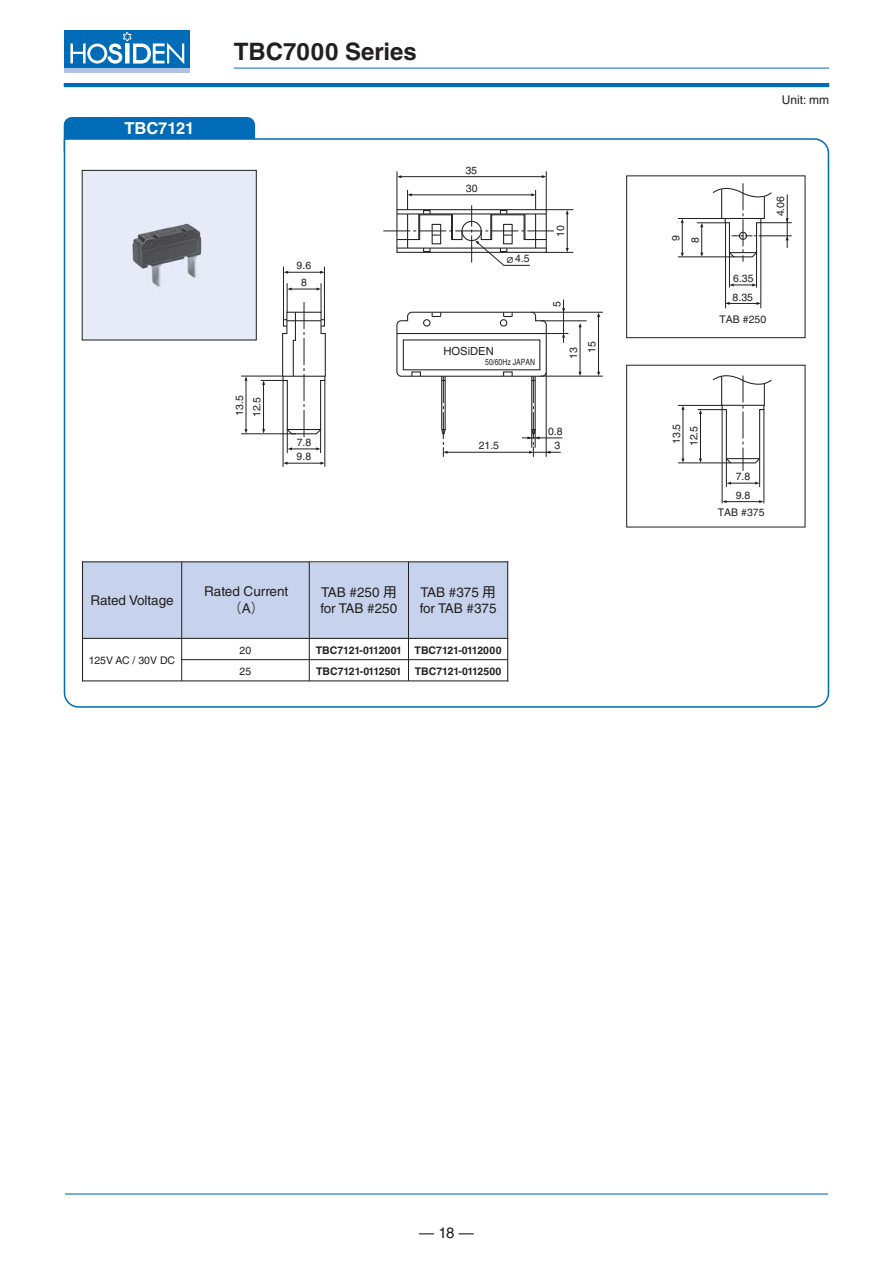
<style>
.page{position:relative;width:893px;height:1263px;background:#fff}
.page>*{position:absolute;margin:0;border:0;box-sizing:border-box;transform-origin:0 0}
.t1{font:700 24px "Helvetica LT Std";color:#231f20}
.t2{font:700 16.5px "Helvetica LT Std";color:#fff}
.t3{font:15px "Helvetica LT Std";color:#231f20}
.t4{font:13.5px/15.8px "Helvetica LT Std";color:#231f20}
.t5{font:13.5px "Gothic BBB Pro Medium 90 msp RKSJ H";color:#231f20}
.t6{font:12px "Helvetica LT Std";color:#231f20}
.t7{font:11.25px "Helvetica LT Std";color:#231f20}
.t8{font:10.5px/18.5px "Helvetica LT Std";color:#231f20}
.t9{font:700 10.5px "Helvetica LT Std";color:#231f20}
.t10{font:8.55px "Helvetica LT Std";color:#231f20;scale:.8 1}
.s1{font-family:"Gothic BBB Pro Medium 90 msp RKSJ H"}
.s2{font-family:"Shin Go Pro Regular 90 msp RKSJ H"}
.s3{font-family:"Helvetica LT Std"}
</style>
<div class="page">
<div style="left:64px;top:117px;width:191px;height:43px;background:#006bb6;border-radius:9px"></div>
<svg style="left:63px;top:138px;width:767px;height:570px"></svg>
<hr style="left:540px;top:321px;width:46px;height:1px;background:#231f20">
<hr style="left:397px;top:171px;width:1px;height:39px;background:#231f20">
<hr style="left:546px;top:171px;width:1px;height:39px;background:#231f20">
<hr style="left:400px;top:176px;width:143px;height:1px;background:#231f20">
<hr style="left:598px;top:315px;width:1px;height:58px;background:#231f20">
<hr style="left:246px;top:379px;width:1px;height:52px;background:#231f20">
<hr style="left:241px;top:433px;width:55px;height:1px;background:#231f20">
<hr style="left:241px;top:376px;width:41px;height:1px;background:#231f20">
<hr style="left:283px;top:380px;width:1px;height:87px;background:#231f20">
<hr style="left:324px;top:380px;width:1px;height:87px;background:#231f20">
<hr style="left:540px;top:376px;width:63px;height:1px;background:#231f20">
<hr style="left:531px;top:312px;width:72px;height:1px;background:#231f20">
<svg style="left:244px;top:376px;width:3px;height:5px"></svg>
<svg style="left:244px;top:429px;width:3px;height:5px"></svg>
<svg style="left:261px;top:190px;width:321px;height:275px"></svg>
<svg style="left:626px;top:175px;width:180px;height:353px"></svg>
<div style="left:82px;top:562px;width:100px;height:76px;background:#c7d3ec"></div>
<div style="left:182px;top:562px;width:127px;height:76px;background:#c7d3ec"></div>
<div style="left:408px;top:562px;width:100px;height:76px;background:#c7d3ec"></div>
<div style="left:82px;top:638px;width:100px;height:43px;background:#fff"></div>
<div style="left:182px;top:638px;width:127px;height:22px;background:#fff"></div>
<div style="left:309px;top:638px;width:99px;height:22px;background:#fff"></div>
<div style="left:408px;top:638px;width:100px;height:22px;background:#fff"></div>
<div style="left:182px;top:660px;width:127px;height:21px;background:#fff"></div>
<div style="left:309px;top:660px;width:99px;height:21px;background:#fff"></div>
<div style="left:408px;top:660px;width:100px;height:21px;background:#fff"></div>
<div style="left:309px;top:563px;width:99px;height:76px;background:#c7d3ec"></div>
<hr style="left:82px;top:561px;width:426px;height:1px;background:#231f20">
<hr style="left:82px;top:638px;width:426px;height:1px;background:#231f20">
<hr style="left:181px;top:659px;width:327px;height:1px;background:#231f20">
<hr style="left:82px;top:680px;width:426px;height:1px;background:#231f20">
<hr style="left:82px;top:561px;width:1px;height:120px;background:#231f20">
<hr style="left:181px;top:562px;width:1px;height:119px;background:#231f20">
<hr style="left:309px;top:562px;width:1px;height:76px;background:#231f20">
<hr style="left:309px;top:638px;width:1px;height:43px;background:#231f20">
<hr style="left:408px;top:562px;width:1px;height:119px;background:#231f20">
<hr style="left:507px;top:561px;width:1px;height:120px;background:#231f20">
<div style="left:82px;top:170px;width:174px;height:170px;background:#e7ebf7"></div>
<img style="left:132px;top:223px;width:70px;height:64px">
<hr style="left:64px;top:83px;width:765px;height:4px;background:#006bb6">
<div style="left:64px;top:30px;width:126px;height:40px;background:#006bb6"></div>
<svg style="left:71px;top:32px;width:114px;height:32px"></svg>
<hr style="left:64px;top:68px;width:126px;height:4px;background:#afc2e4">
<hr style="left:234px;top:68px;width:595px;height:1px;background:#006bb6">
<hr style="left:65px;top:1193px;width:763px;height:2px;background:#006bb6">
<svg style="left:466px;top:166px;width:11px;height:8px"></svg>
<h2 class="t2" style="left:124px;top:122px;width:72px">TBC7121</h2>
<h1 class="t1" style="left:234px;top:43px;width:184px">TBC7000 Series</h1>
<p class="t8" style="left:297px;top:257px;width:16px">9.6</p>
<p class="t8" style="left:301px;top:274px;width:7px">8</p>
<p class="t8" style="left:231px;top:417px;width:23px;line-height:17.5px;rotate:-90deg">13.5<br>12.5</p>
<p class="t8" style="left:297px;top:436px;width:16px;line-height:14.2px">7.8<br>9.8</p>
<p class="t8" style="left:466px;top:180px;width:13px">30</p>
<p class="t8" style="left:505px;top:250px;width:27px"><span class="s1">∅</span>4.5</p>
<p class="t7" style="left:443px;top:347px;width:52px">HOSiDEN</p>
<p class="t10" style="left:485px;top:359px;width:64px">50/60Hz JAPAN</p>
<p class="t8" style="left:552px;top:237px;width:13px;rotate:-90deg">10</p>
<p class="t8" style="left:548px;top:307px;width:7px;rotate:-90deg">5</p>
<p class="t8" style="left:565px;top:359px;width:18px;text-align:center;rotate:-90deg">13<br>15</p>
<p class="t8" style="left:548px;top:423px;width:16px">0.8</p>
<p class="t8" style="left:479px;top:437px;width:22px">21.5</p>
<p class="t8" style="left:554px;top:437px;width:7px">3</p>
<p class="t4" style="left:90px;top:593px;width:85px">Rated Voltage</p>
<p class="t4" style="left:420px;top:585px;width:78px">TAB #375 <span class="s2">用</span>for TAB #375</p>
<p class="t4" style="left:204px;top:585px;width:86px">Rated Current</p>
<p class="t5" style="left:228px;top:603px;width:38px">（<span class="s3">A</span>）</p>
<p class="t4" style="left:320px;top:586px;width:78px">TAB #250 <span class="s2">用</span>for TAB #250</p>
<p class="t8" style="left:89px;top:652px;width:88px">125V AC / 30V DC</p>
<p class="t8" style="left:240px;top:641px;width:13px">20</p>
<p class="t9" style="left:316px;top:646px;width:187px">TBC7121-0112001 TBC7121-0112000</p>
<p class="t8" style="left:240px;top:663px;width:13px">25</p>
<p class="t9" style="left:316px;top:667px;width:187px">TBC7121-0112501 TBC7121-0112500</p>
<p class="t6" style="left:782px;top:95px;width:49px">Unit: mm</p>
<p class="t8" style="left:667px;top:243px;width:9px;line-height:19.5px;rotate:-90deg">9<br>8</p>
<p class="t8" style="left:772px;top:216px;width:22px;rotate:-90deg">4.06</p>
<p class="t8" style="left:733px;top:270px;width:22px">6.35</p>
<p class="t8" style="left:719px;top:286px;width:48px;line-height:23px;text-align:center">8.35<br>TAB #250</p>
<p class="t8" style="left:668px;top:446px;width:24px;line-height:17.5px;rotate:-90deg">13.5<br>12.5</p>
<p class="t8" style="left:736px;top:468px;width:16px">7.8<br>9.8</p>
<p class="t8" style="left:718px;top:504px;width:48px">TAB #375</p>
<h3 class="t3" style="left:419px;top:1227px;width:56px">— 18 —</h3>
</div>
